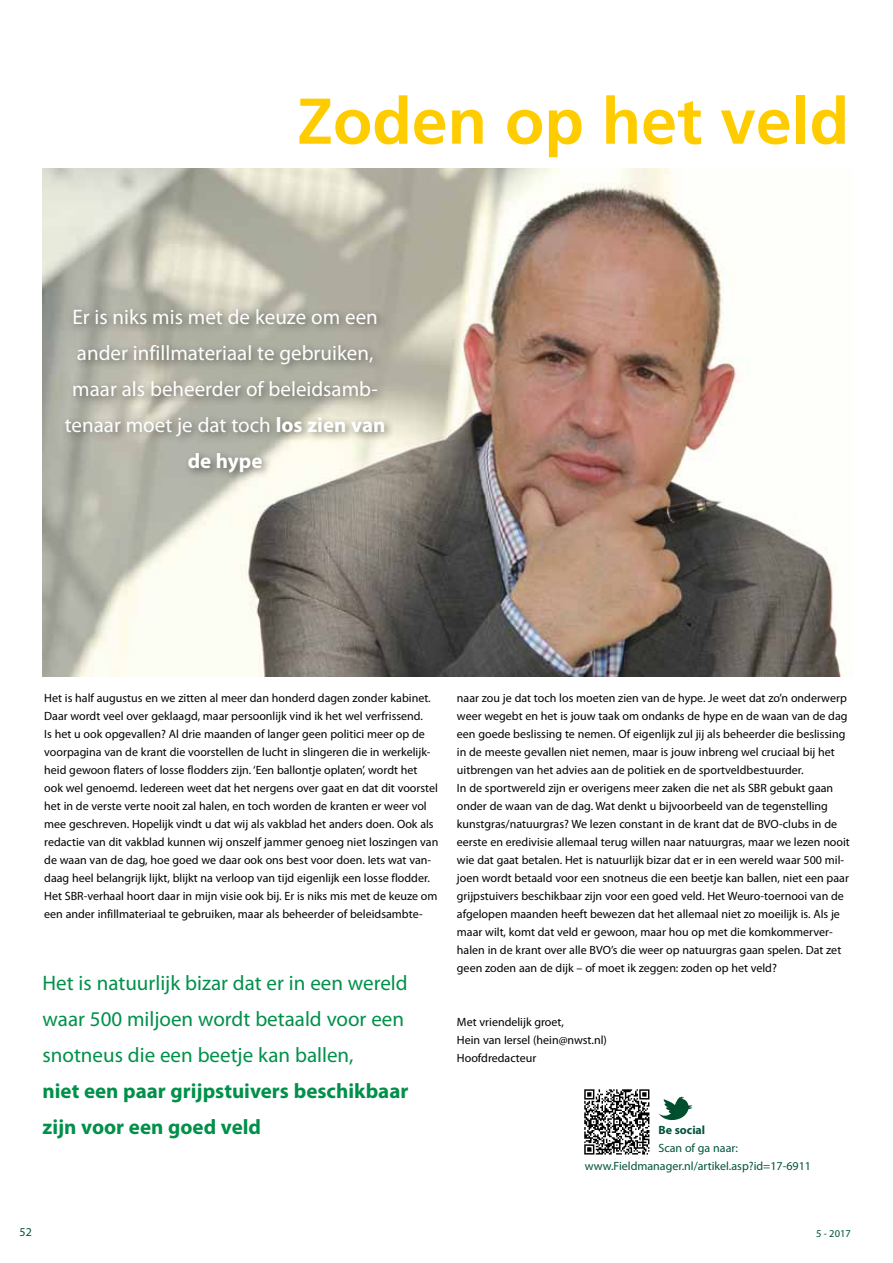
<style>
.page{position:relative;width:893px;height:1263px;background:#fff}
.page>*{position:absolute;margin:0;border:0;box-sizing:border-box;transform-origin:0 0}
.t1{font:700 64.5px "Frutiger";color:#fc0}
.t2{font:21px/36px "Myriad Pro";color:#fff;text-align:center}
.t3{font:21px/36px "Myriad Pro";color:#00904a}
.t4{font:700 21px/36px "Myriad Pro";color:#00904a}
.t5{font:12px/18px "Myriad Pro";color:#000}
.t6{font:12px/18px "Myriad Pro";color:#00533d;text-align:center}
.t7{font:700 12px "Myriad Pro";color:#00533d}
.t8{font:10.5px "Myriad Pro";color:#00533d}
.s1{font-weight:700}
</style>
<div class="page">
<img style="left:43px;top:168px;width:800px;height:508px">
<div style="left:61px;top:304px;width:334px;height:179px;background:#000;opacity:.5"></div>
<svg style="left:584px;top:1089px;width:65px;height:65px"></svg>
<svg style="left:659px;top:1096px;width:33px;height:24px"></svg>
<h1 class="t1" style="left:297px;top:83px;width:553px">Zoden op het veld</h1>
<h2 class="t2" style="left:65px;top:299px;width:322px">Er is niks mis met de keuze om een ander infillmateriaal te gebruiken, maar als beheerder of beleidsamb&shy;tenaar moet je dat toch <span class="s1">los zien van de hype</span></h2>
<p class="t5" style="left:44px;top:689px;width:396px">Het is half augustus en we zitten al meer dan honderd dagen zonder kabinet.<br>Daar wordt veel over geklaagd, maar persoonlijk vind ik het wel verfrissend.<br>Is het u ook opgevallen? Al drie maanden of langer geen politici meer op de voorpagina van de krant die voorstellen de lucht in slingeren die in werkelijk&shy;heid gewoon flaters of losse flodders zijn. ‘Een ballontje oplaten’, wordt het ook wel genoemd. Iedereen weet dat het nergens over gaat en dat dit voorstel het in de verste verte nooit zal halen, en toch worden de kranten er weer vol mee geschreven. Hopelijk vindt u dat wij als vakblad het anders doen. Ook als redactie van dit vakblad kunnen wij onszelf jammer genoeg niet loszingen van de waan van de dag, hoe goed we daar ook ons best voor doen. Iets wat van&shy;daag heel belangrijk lijkt, blijkt na verloop van tijd eigenlijk een losse flodder.<br>Het SBR-verhaal hoort daar in mijn visie ook bij. Er is niks mis met de keuze om een ander infillmateriaal te gebruiken, maar als beheerder of beleidsambte-</p>
<p class="t5" style="left:457px;top:689px;width:394px">naar zou je dat toch los moeten zien van de hype. Je weet dat zo’n onderwerp weer wegebt en het is jouw taak om ondanks de hype en de waan van de dag een goede beslissing te nemen. Of eigenlijk zul jij als beheerder die beslissing in de meeste gevallen niet nemen, maar is jouw inbreng wel cruciaal bij het uitbrengen van het advies aan de politiek en de sportveldbestuurder.<br>In de sportwereld zijn er overigens meer zaken die net als SBR gebukt gaan onder de waan van de dag. Wat denkt u bijvoorbeeld van de tegenstelling kunstgras/natuurgras? We lezen constant in de krant dat de BVO-clubs in de eerste en eredivisie allemaal terug willen naar natuurgras, maar we lezen nooit wie dat gaat betalen. Het is natuurlijk bizar dat er in een wereld waar 500 mil&shy;joen wordt betaald voor een snotneus die een beetje kan ballen, niet een paar grijpstuivers beschikbaar zijn voor een goed veld. Het Weuro-toernooi van de afgelopen maanden heeft bewezen dat het allemaal niet zo moeilijk is. Als je maar wilt, komt dat veld er gewoon, maar hou op met die komkommerver&shy;halen in de krant over alle BVO’s die weer op natuurgras gaan spelen. Dat zet geen zoden aan de dijk – of moet ik zeggen: zoden op het veld?</p>
<h2 class="t3" style="left:43px;top:965px;width:367px">Het is natuurlijk bizar dat er in een wereld waar 500 miljoen wordt betaald voor een snotneus die een beetje kan ballen,</h2>
<h2 class="t4" style="left:43px;top:1072px;width:367px">niet een paar grijpstuivers beschikbaar zijn voor een goed veld</h2>
<p class="t5" style="left:457px;top:1013px;width:151px">Met vriendelijk groet,<br>Hein van Iersel (hein@nwst.nl)<br>Hoofdredacteur</p>
<p class="t7" style="left:658px;top:1122px;width:48px">Be social</p>
<p class="t6" style="left:585px;top:1139px;width:228px">Scan of ga naar: www.Fieldmanager.nl/artikel.asp?id=17-6911</p>
<p class="t6" style="left:20px;top:1222px;width:14px">52</p>
<p class="t8" style="left:816px;top:1227px;width:36px">5 - 2017</p>
</div>
